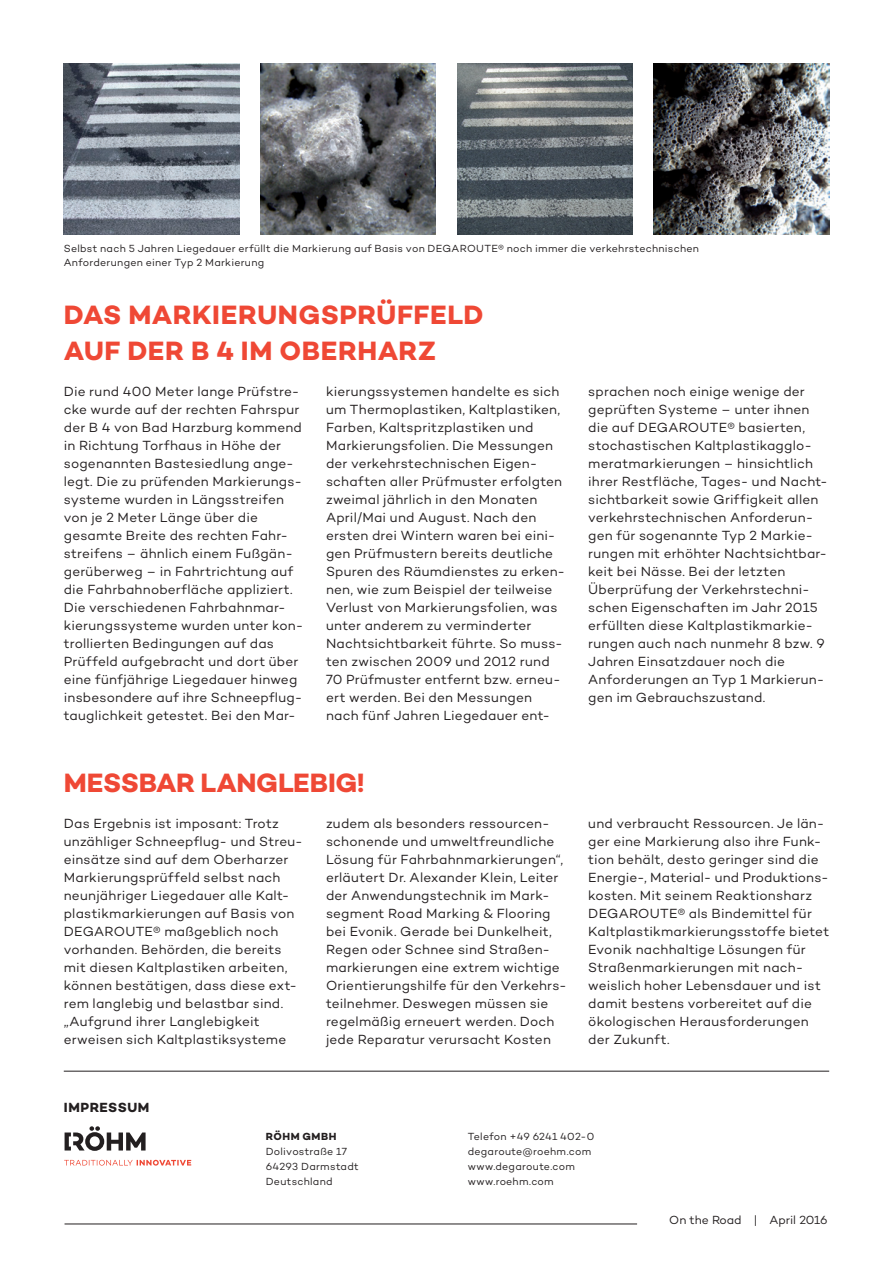
<style>
.page{position:relative;width:893px;height:1263px;background:#fff}
.page>*{position:absolute;margin:0;border:0;box-sizing:border-box;transform-origin:0 0}
.t1{font:700 27px/36px "Campton";letter-spacing:.01em;color:#ef4835}
.t2{font:700 27px "Campton";letter-spacing:-.015em;color:#ef4835}
.t3{font:13.5px/18px "Campton";letter-spacing:.015em;color:#231f20}
.t4{font:700 13.5px "Campton";letter-spacing:.035em;color:#231f20}
.t5{font:12px "Campton";color:#231f20}
.t6{font:10.5px/15px "Campton";letter-spacing:.025em;color:#231f20}
.t7{font:700 10.5px "Campton";letter-spacing:.055em;color:#231f20}
</style>
<div class="page">
<hr style="left:64px;top:1071px;width:765px;height:1px;background:#231f20">
<svg style="left:65px;top:1126px;width:81px;height:25px"></svg>
<svg style="left:64px;top:1160px;width:127px;height:5px"></svg>
<hr style="left:65px;top:1223px;width:572px;height:1px;background:#231f20">
<img style="left:64px;top:64px;width:175px;height:170px">
<img style="left:260px;top:64px;width:176px;height:170px">
<img style="left:457px;top:64px;width:175px;height:170px">
<img style="left:654px;top:64px;width:175px;height:170px">
<p class="t6" style="left:64px;top:242px;width:637px;line-height:13.5px">Selbst nach 5 Jahren Liegedauer erfüllt die Markierung auf Basis von DEGAROUTE® noch immer die verkehrstechnischen<br>Anforderungen einer Typ 2 Markierung</p>
<h1 class="t1" style="left:64px;top:297px;width:421px">DAS MARKIERUNGSPRÜFFELD<br>AUF DER B 4 IM OBERHARZ</h1>
<p class="t3" style="left:64px;top:382px;width:240px">Die rund 400 Meter lange Prüfstre&shy;cke wurde auf der rechten Fahrspur der B 4 von Bad Harzburg kommend in Richtung Torfhaus in Höhe der sogenannten Bastesiedlung ange&shy;legt. Die zu prüfenden Markierungs&shy;systeme wurden in Längsstreifen von je 2 Meter Länge über die gesamte Breite des rechten Fahr&shy;streifens – ähnlich einem Fußgän&shy;gerüberweg – in Fahrtrichtung auf die Fahrbahnoberfläche appliziert.<br>Die verschiedenen Fahrbahnmar&shy;kierungssysteme wurden unter kon&shy;trollierten Bedingungen auf das Prüffeld aufgebracht und dort über eine fünfjährige Liegedauer hinweg insbesondere auf ihre Schneepflug&shy;tauglichkeit getestet. Bei den Mar-</p>
<p class="t3" style="left:326px;top:382px;width:241px">kierungssystemen handelte es sich um Thermoplastiken, Kaltplastiken, Farben, Kaltspritzplastiken und Markierungsfolien. Die Messungen der verkehrstechnischen Eigen&shy;schaften aller Prüfmuster erfolgten zweimal jährlich in den Monaten April/Mai und August. Nach den ersten drei Wintern waren bei eini&shy;gen Prüfmustern bereits deutliche Spuren des Räumdienstes zu erken&shy;nen, wie zum Beispiel der teilweise Verlust von Markierungsfolien, was unter anderem zu verminderter Nachtsichtbarkeit führte. So muss&shy;ten zwischen 2009 und 2012 rund 70 Prüfmuster entfernt bzw. erneu&shy;ert werden. Bei den Messungen nach fünf Jahren Liegedauer ent-</p>
<p class="t3" style="left:588px;top:382px;width:241px">sprachen noch einige wenige der geprüften Systeme – unter ihnen die auf DEGAROUTE® basierten, stochastischen Kaltplastikagglo&shy;meratmarkierungen – hinsichtlich ihrer Restfläche, Tages- und Nacht&shy;sichtbarkeit sowie Griffigkeit allen verkehrstechnischen Anforderun&shy;gen für sogenannte Typ 2 Markie&shy;rungen mit erhöhter Nachtsichtbar&shy;keit bei Nässe. Bei der letzten Überprüfung der Verkehrstechni&shy;schen Eigenschaften im Jahr 2015 erfüllten diese Kaltplastikmarkie&shy;rungen auch nach nunmehr 8 bzw. 9<br>Jahren Einsatzdauer noch die Anforderungen an Typ 1 Markierun&shy;gen im Gebrauchszustand.</p>
<h1 class="t2" style="left:64px;top:766px;width:302px">MESSBAR LANGLEBIG!</h1>
<p class="t3" style="left:64px;top:814px;width:241px">Das Ergebnis ist imposant: Trotz unzähliger Schneepflug- und Streu&shy;einsätze sind auf dem Oberharzer Markierungsprüffeld selbst nach neunjähriger Liegedauer alle Kalt&shy;plastikmarkierungen auf Basis von DEGAROUTE® maßgeblich noch vorhanden. Behörden, die bereits mit diesen Kaltplastiken arbeiten, können bestätigen, dass diese ext&shy;rem langlebig und belastbar sind. „Aufgrund ihrer Langlebigkeit erweisen sich Kaltplastiksysteme</p>
<p class="t3" style="left:326px;top:814px;width:242px">zudem als besonders ressourcen&shy;schonende und umweltfreundliche Lösung für Fahrbahnmarkierungen“, erläutert Dr. Alexander Klein, Leiter der Anwendungstechnik im Mark&shy;segment Road Marking &amp; Flooring bei Evonik. Gerade bei Dunkelheit, Regen oder Schnee sind Straßen&shy;markierungen eine extrem wichtige Orientierungshilfe für den Verkehrs&shy;teilnehmer. Deswegen müssen sie regelmäßig erneuert werden. Doch jede Reparatur verursacht Kosten</p>
<p class="t3" style="left:588px;top:814px;width:242px">und verbraucht Ressourcen. Je län&shy;ger eine Markierung also ihre Funk&shy;tion behält, desto geringer sind die Energie-, Material- und Produktions&shy;kosten. Mit seinem Reaktionsharz DEGAROUTE® als Bindemittel für Kaltplastikmarkierungsstoffe bietet Evonik nachhaltige Lösungen für Straßenmarkierungen mit nach&shy;weislich hoher Lebensdauer und ist damit bestens vorbereitet auf die ökologischen Herausforderungen der Zukunft.</p>
<p class="t4" style="left:64px;top:1098px;width:87px">IMPRESSUM</p>
<p class="t7" style="left:266px;top:1129px;width:72px">RÖHM GMBH</p>
<p class="t6" style="left:266px;top:1143px;width:95px">Dolivostraße 17<br>64293 Darmstadt<br>Deutschland</p>
<p class="t6" style="left:468px;top:1128px;width:128px">Telefon +49 6241 402-0 degaroute@roehm.com www.degaroute.com www.roehm.com</p>
<p class="t5" style="left:669px;top:1213px;width:160px">On the Road | April 2016</p>
</div>
